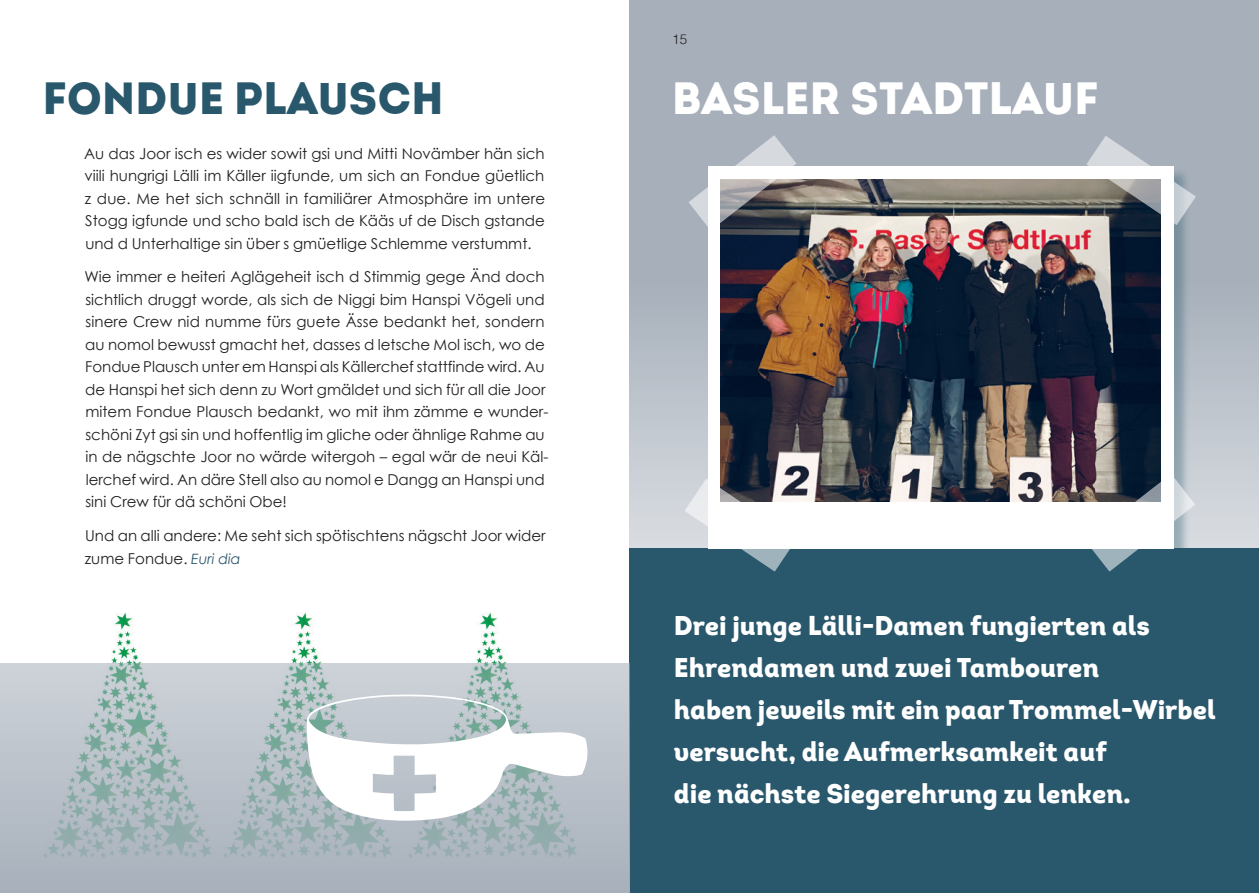
<style>
.page{position:relative;width:1259px;height:893px;background:#fff}
.page>*{position:absolute;margin:0;border:0;box-sizing:border-box;transform-origin:0 0}
.t1{font:45px "Intro Black Alt";letter-spacing:.01em;color:#fff}
.t2{font:45px "Intro Black Alt";letter-spacing:.01em;color:#29576b}
.t3{font:27px/42px "Intro Black Alt";color:#fff}
.t4{font:15px/22.5px "Century Gothic";color:#231f20}
.t5{font:300 13.5px "Helvetica";color:#231f20}
.s1{font-style:italic;font-size:14.25px;color:#29576b}
</style>
<div class="page">
<svg style="left:629px;top:0;width:630px;height:549px;background:#acb4be"></svg>
<div style="left:629px;top:549px;width:630px;height:344px;background:#29576b"></div>
<div style="left:710px;top:168px;width:479px;height:396px;background:#29576b;opacity:.35"></div>
<div style="left:708px;top:166px;width:465px;height:382px;background:#fff"></div>
<img style="left:721px;top:179px;width:439px;height:322px">
<svg style="left:684px;top:479px;width:112px;height:93px"></svg>
<svg style="left:1086px;top:136px;width:110px;height:89px"></svg>
<svg style="left:1085px;top:474px;width:110px;height:98px"></svg>
<svg style="left:688px;top:135px;width:108px;height:95px"></svg>
<img style="left:111px;top:613px;width:30px;height:50px">
<img style="left:291px;top:613px;width:30px;height:50px">
<img style="left:476px;top:613px;width:30px;height:50px">
<svg style="left:0;top:663px;width:629px;height:230px;background:#b2bdc3"></svg>
<svg style="left:307px;top:694px;width:282px;height:127px"></svg>
<h1 class="t2" style="left:43px;top:68px;width:402px">FONDUE PLAUSCH</h1>
<p class="t4" style="left:84px;top:142px;width:462px;text-align:justify">Au das Joor isch es wider sowit gsi und Mitti Novämber hän sich viili hungrigi Lälli im Käller iigfunde, um sich an Fondue güetlich z due. Me het sich schnäll in familiärer Atmosphäre im untere Stogg igfunde und scho bald isch de Kääs uf de Disch gstande und d Unterhaltige sin über s gmüetlige Schlemme verstummt.</p>
<p class="t4" style="left:84px;top:266px;width:465px">Wie immer e heiteri Aglägeheit isch d Stimmig gege Änd doch sichtlich druggt worde, als sich de Niggi bim Hanspi Vögeli und sinere Crew nid numme fürs guete Ässe bedankt het, sondern au nomol bewusst gmacht het, dasses d letsche Mol isch, wo de Fondue Plausch unter em Hanspi als Källerchef stattfinde wird. Au de Hanspi het sich denn zu Wort gmäldet und sich für all die Joor mitem Fondue Plausch bedankt, wo mit ihm zämme e wunder&shy;schöni Zyt gsi sin und hoffentlig im gliche oder ähnlige Rahme au in de nägschte Joor no wärde witergoh – egal wär de neui Käl&shy;lerchef wird. An däre Stell also au nomol e Dangg an Hanspi und sini Crew für dä schöni Obe!</p>
<p class="t4" style="left:85px;top:524px;width:462px">Und an alli andere: Me seht sich spötischtens nägscht Joor wider zume Fondue. <span class="s1">Euri dia</span></p>
<p class="t5" style="left:672px;top:27px;width:17px">15</p>
<h1 class="t1" style="left:672px;top:68px;width:428px">BASLER STADTLAUF</h1>
<h2 class="t3" style="left:674px;top:604px;width:543px">Drei junge Lälli-Damen fungierten als Ehrendamen und zwei Tambouren<br>haben jeweils mit ein paar Trommel-Wirbel versucht, die Aufmerksamkeit auf<br>die nächste Siegerehrung zu lenken.</h2>
</div>
